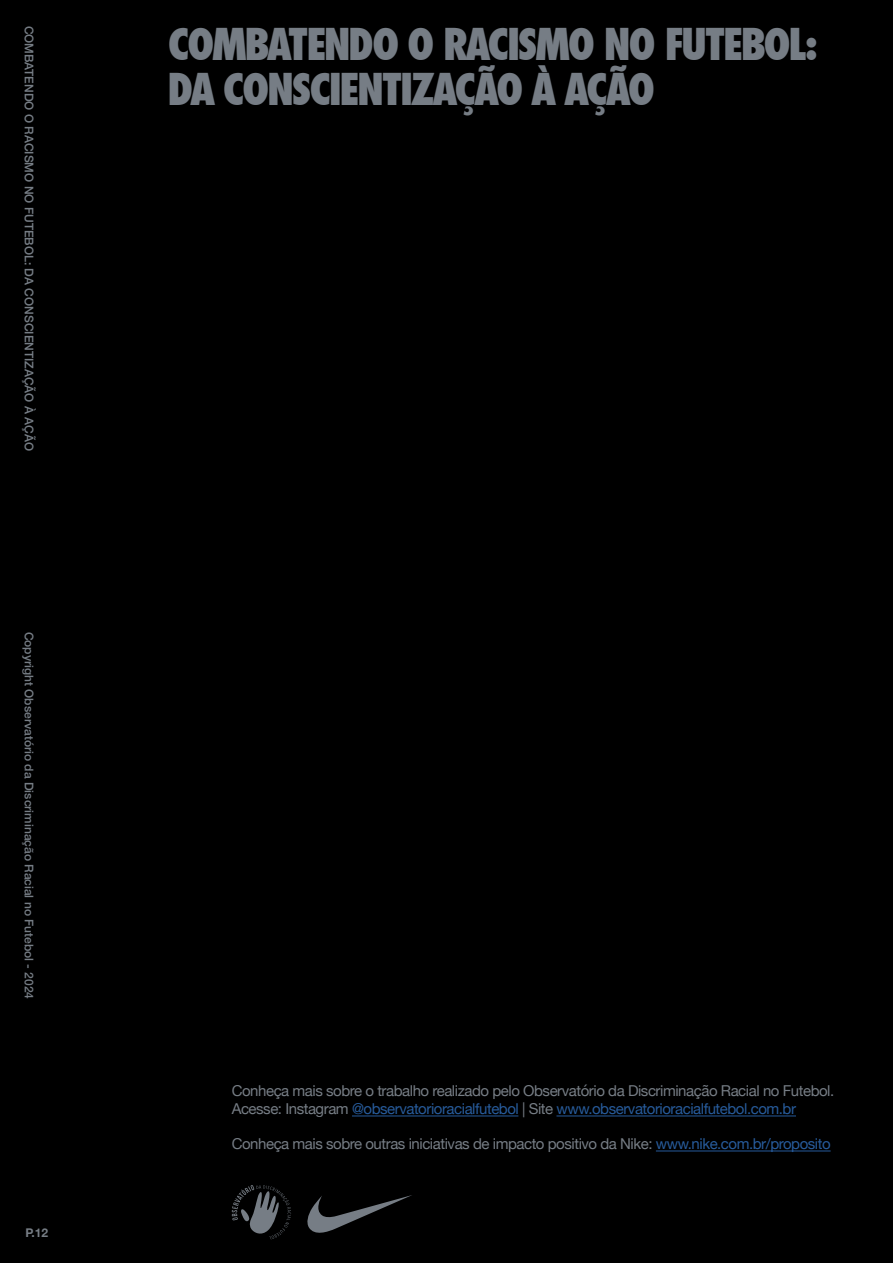
<style>
.page{position:relative;width:893px;height:1263px;background:#000}
.page>*{position:absolute;margin:0;border:0;box-sizing:border-box;transform-origin:0 0}
.t1{font:800 condensed 42px/45px "Nike Futura ND";color:#767d85}
.t2{font:15px/18px "Helvetica Neue";letter-spacing:-.03em;color:#767d85}
.t3{font:500 12px "Helvetica Neue";color:#767d85}
.t4{font:700 12px "Helvetica Neue";color:#767d85}
.s1{color:#275b9b}
</style>
<div class="page">
<hr style="left:352px;top:1115px;width:166px;height:1px;background:#275b9b">
<hr style="left:556px;top:1115px;width:240px;height:1px;background:#275b9b">
<hr style="left:656px;top:1150px;width:175px;height:1px;background:#275b9b">
<svg style="left:307px;top:1195px;width:105px;height:38px"></svg>
<svg style="left:232px;top:1185px;width:59px;height:54px"></svg>
<p class="t3" style="left:39px;top:26px;width:427px;rotate:90deg">COMBATENDO O RACISMO NO FUTEBOL: DA CONSCIENTIZAÇÃO À AÇÃO</p>
<p class="t3" style="left:39px;top:631px;width:369px;rotate:90deg">Copyright Observatório da Discriminação Racial no Futebol - 2024</p>
<p class="t4" style="left:26px;top:1223px;width:24px">P.12</p>
<h1 class="t1" style="left:169px;top:22px;width:650px">COMBATENDO O RACISMO NO FUTEBOL:<br>DA CONSCIENTIZAÇÃO À AÇÃO</h1>
<p class="t2" style="left:232px;top:1083px;width:604px">Conheça mais sobre o trabalho realizado pelo Observatório da Discriminação Racial no Futebol.<br>Acesse: Instagram <span class="s1">@observatorioracialfutebol</span> | Site <span class="s1">www.observatorioracialfutebol.com.br</span></p>
<p class="t2" style="left:232px;top:1136px;width:600px">Conheça mais sobre outras iniciativas de impacto positivo da Nike: <span class="s1">www.nike.com.br/proposito</span></p>
</div>
